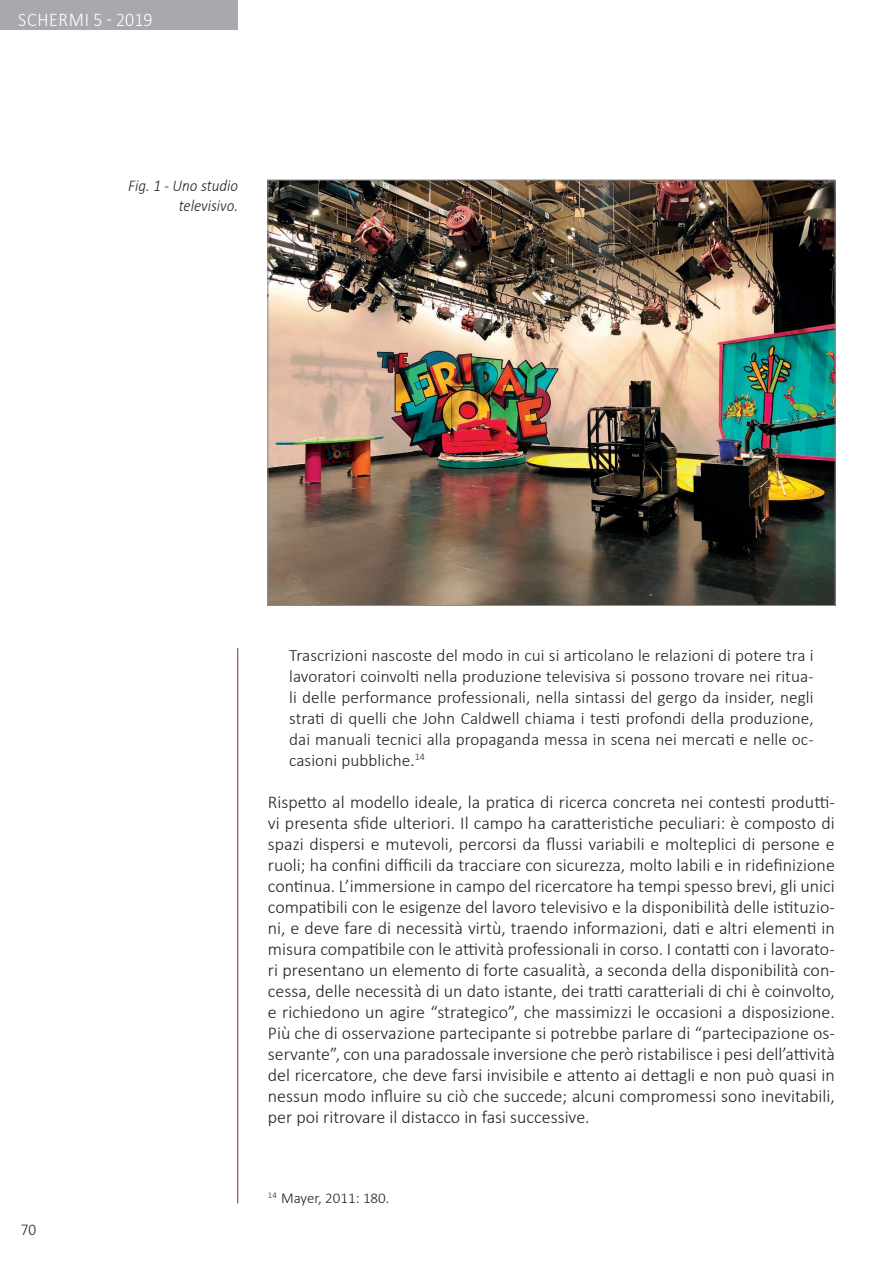
<style>
.page{position:relative;width:893px;height:1263px;background:#fff}
.page>*{position:absolute;margin:0;border:0;box-sizing:border-box;transform-origin:0 0}
.t1{font:300 19.5px "Calibri";letter-spacing:.04em;color:#fff;scale:.92 1}
.t2{font:300 18px/21px "Calibri";color:#231f20;text-align:justify}
.t3{font:300 17.25px/21px "Calibri";letter-spacing:.005em;color:#231f20;text-align:justify}
.t4{font:italic 300 16.5px/19.8px "Calibri";color:#231f20;text-align:right;scale:.92 1}
.t5{font:300 16.5px "Calibri";color:#231f20;scale:.92 1}
.t6{font:300 15px "Calibri";color:#231f20}
</style>
<div class="page">
<div style="left:0;top:0;width:238px;height:30px;background:#a8a9ad"></div>
<hr style="left:237px;top:648px;width:1px;height:555px;background:#813035">
<img style="left:270px;top:182px;width:563px;height:422px">
<p class="t1" style="left:18px;top:7px;width:148px">SCHERMI 5 - 2019</p>
<p class="t4" style="left:128px;top:176px;width:121px">Fig. 1 - Uno studio televisivo.</p>
<p class="t5" style="left:21px;top:1219px;width:18px">70</p>
<p class="t3" style="left:289px;top:644px;width:526px">Trascrizioni nascoste del modo in cui si articolano le relazioni di potere tra i lavoratori coinvolti nella produzione televisiva si possono trovare nei ritua&shy;li delle performance professionali, nella sintassi del gergo da insider, negli strati di quelli che John Caldwell chiama i testi profondi della produzione, dai manuali tecnici alla propaganda messa in scena nei mercati e nelle oc&shy;casioni pubbliche.<sup>14</sup></p>
<p class="t2" style="left:268px;top:791px;width:568px">Rispetto al modello ideale, la pratica di ricerca concreta nei contesti produtti&shy;vi presenta sfide ulteriori. Il campo ha caratteristiche peculiari: è composto di spazi dispersi e mutevoli, percorsi da flussi variabili e molteplici di persone e ruoli; ha confini difficili da tracciare con sicurezza, molto labili e in ridefinizione continua. L’immersione in campo del ricercatore ha tempi spesso brevi, gli unici compatibili con le esigenze del lavoro televisivo e la disponibilità delle istituzio&shy;ni, e deve fare di necessità virtù, traendo informazioni, dati e altri elementi in misura compatibile con le attività professionali in corso. I contatti con i lavorato&shy;ri presentano un elemento di forte casualità, a seconda della disponibilità con&shy;cessa, delle necessità di un dato istante, dei tratti caratteriali di chi è coinvolto, e richiedono un agire “strategico”, che massimizzi le occasioni a disposizione.<br>Più che di osservazione partecipante si potrebbe parlare di “partecipazione os&shy;servante”, con una paradossale inversione che però ristabilisce i pesi dell’attività del ricercatore, che deve farsi invisibile e attento ai dettagli e non può quasi in nessun modo influire su ciò che succede; alcuni compromessi sono inevitabili, per poi ritrovare il distacco in fasi successive.</p>
<p class="t6" style="left:268px;top:1189px;width:123px"><sup>14</sup> Mayer, 2011: 180.</p>
</div>
